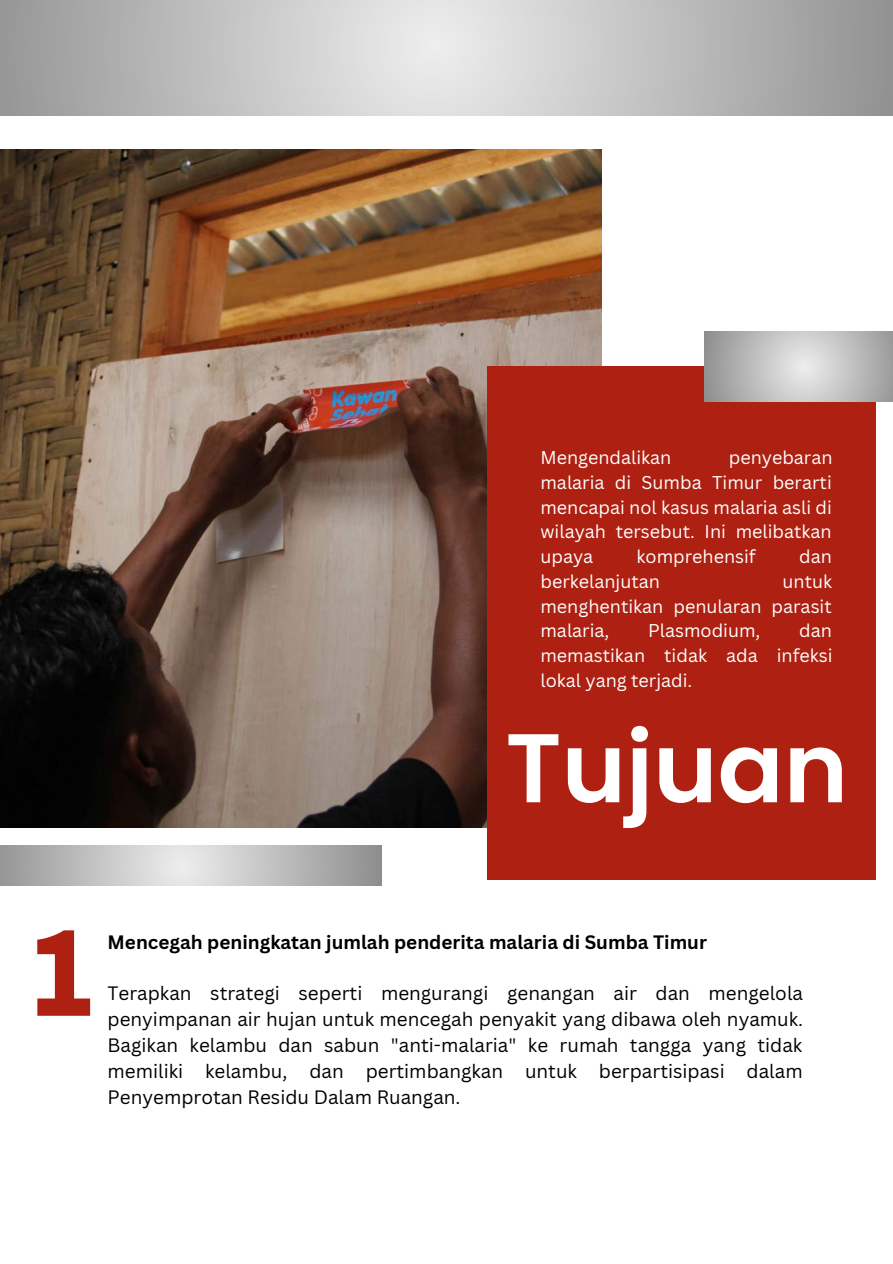
<style>
.page{position:relative;width:893px;height:1264px;background:#fff}
.page>*{position:absolute;margin:0;border:0;box-sizing:border-box;transform-origin:0 0}
.t1{font:600 97.35px "Poppins";color:#fff}
.t2{font:18.9px/25.8px "Canva Sans";color:#000;text-align:justify}
.t3{font:700 18.9px "Canva Sans";color:#000}
.t4{font:18px/24.8px "Canva Sans";color:#fff;text-align:justify}
</style>
<div class="page">
<svg style="left:0;top:0;width:892px;height:115px"></svg>
<img style="left:0;top:149px;width:601px;height:678px">
<div style="left:488px;top:366px;width:387px;height:514px;background:#ae2112"></div>
<svg style="left:705px;top:331px;width:187px;height:70px"></svg>
<svg style="left:0;top:846px;width:381px;height:39px"></svg>
<svg style="left:37px;top:930px;width:53px;height:85px"></svg>
<p class="t4" style="left:540px;top:445px;width:293px;text-indent:188px">penyebaran malaria di Sumba Timur berarti mencapai nol kasus malaria asli di wilayah tersebut. Ini melibatkan upaya</p>
<p class="t4" style="left:540px;top:445px;width:132px">Mengendalikan</p>
<p class="t4" style="left:636px;top:544px;width:121px">komprehensif</p>
<p class="t4" style="left:799px;top:544px;width:34px">dan</p>
<p class="t4" style="left:540px;top:568px;width:121px">berkelanjutan</p>
<p class="t4" style="left:540px;top:568px;width:293px;text-indent:242px">untuk menghentikan penularan parasit malaria,</p>
<p class="t4" style="left:540px;top:618px;width:294px;text-indent:259px">dan memastikan tidak ada infeksi lokal yang terjadi.</p>
<p class="t4" style="left:648px;top:618px;width:114px">Plasmodium,</p>
<h1 class="t1" style="left:505px;top:700px;width:344px">Tujuan</h1>
<p class="t3" style="left:107px;top:928px;width:601px">Mencegah peningkatan jumlah penderita malaria di Sumba Timur</p>
<p class="t2" style="left:107px;top:980px;width:697px">Terapkan strategi seperti mengurangi genangan air dan mengelola penyimpanan air hujan untuk mencegah penyakit yang dibawa oleh nyamuk.<br>Bagikan kelambu dan sabun "anti-malaria" ke rumah tangga yang tidak memiliki kelambu, dan pertimbangkan untuk berpartisipasi dalam Penyemprotan Residu Dalam Ruangan.</p>
</div>
